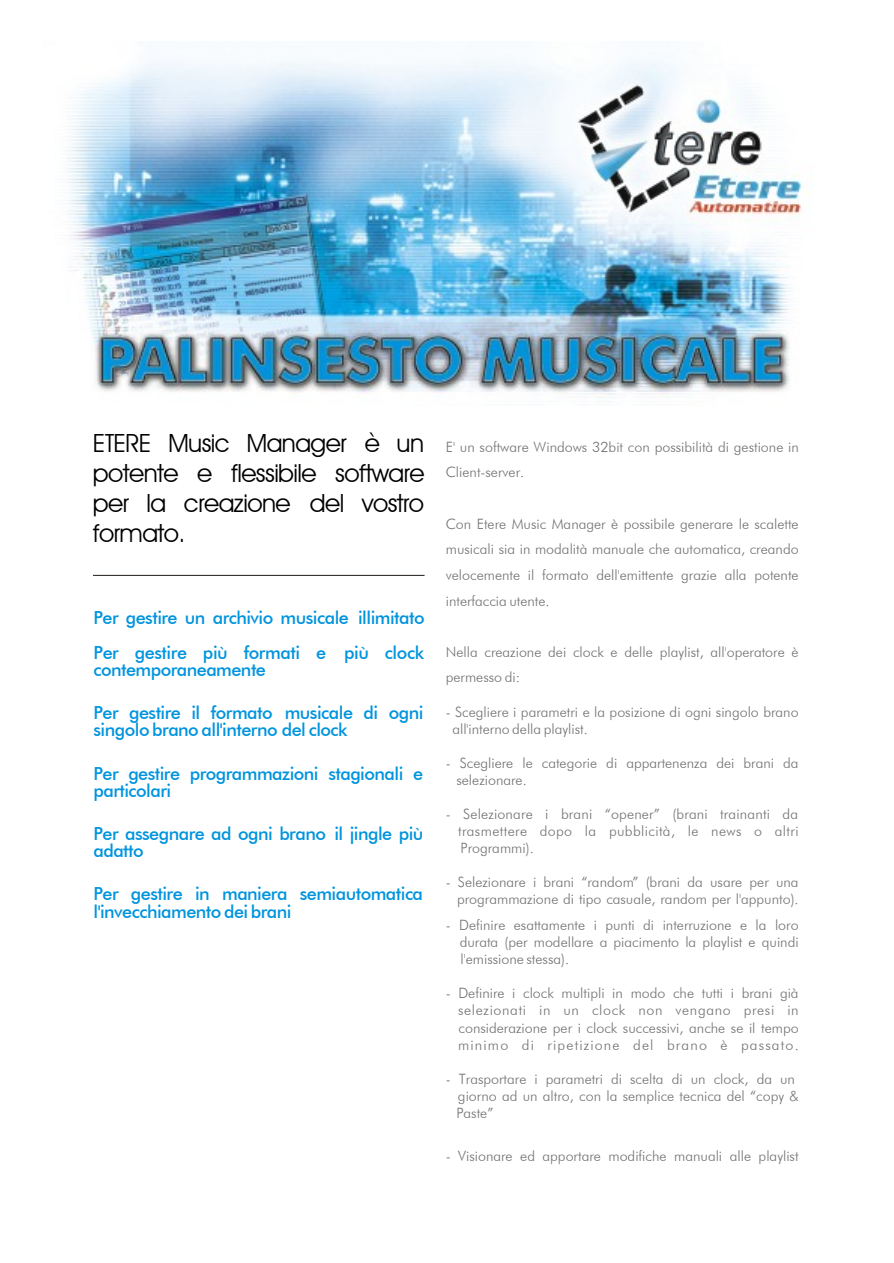
<style>
.page{position:relative;width:894px;height:1263px;background:#fff}
.page>*{position:absolute;margin:0;border:0;box-sizing:border-box;transform-origin:0 0}
.t1{font:25.05px/30px "Avant Garde Bk BT";letter-spacing:-.02em;color:#000;text-align:justify}
.t2{font:18px/17.2px "Futura Md BT";letter-spacing:-.03em;color:#0094de}
.t3{font:14.25px/17.1px "Futura Lt BT";color:#737070}
</style>
<div class="page">
<hr style="left:93px;top:575px;width:332px;height:1px;background:#1f1a17">
<img style="left:67px;top:60px;width:739px;height:338px">
<h1 class="t1" style="left:93px;top:431px;width:333px">ETERE Music Manager è un potente e flessibile software per la creazione del vostro formato.</h1>
<p class="t2" style="left:94px;top:602px;width:333px;line-height:34.5px">Per gestire un archivio musicale illimitato<br>Per gestire più formati e più clock</p>
<p class="t2" style="left:94px;top:663px;width:174px">contemporaneamente</p>
<p class="t2" style="left:94px;top:706px;width:332px">Per gestire il formato musicale di ogni singolo brano all'interno del clock</p>
<p class="t2" style="left:94px;top:766px;width:331px">Per gestire programmazioni stagionali e particolari</p>
<p class="t2" style="left:94px;top:827px;width:331px">Per assegnare ad ogni brano il jingle più adatto</p>
<p class="t2" style="left:94px;top:887px;width:331px">Per gestire in maniera semiautomatica l'invecchiamento dei brani</p>
<p class="t3" style="left:446px;top:435px;width:355px;line-height:25.7px">E' un software Windows 32bit con possibilità di gestione in<br>Client-server.</p>
<p class="t3" style="left:446px;top:512px;width:354px;line-height:25.7px;text-align:justify">Con Etere Music Manager è possibile generare le scalette musicali sia in modalità manuale che automatica, creando velocemente il formato dell'emittente grazie alla potente interfaccia utente.</p>
<p class="t3" style="left:446px;top:640px;width:354px;line-height:25.7px">Nella creazione dei clock e delle playlist, all'operatore è permesso di:</p>
<p class="t3" style="left:452px;top:704px;width:348px;text-indent:-7px">- Scegliere i parametri e la posizione di ogni singolo brano all'interno della playlist.</p>
<p class="t3" style="left:456px;top:756px;width:344px;text-indent:-11px">- Scegliere le categorie di appartenenza dei brani da selezionare.</p>
<p class="t3" style="left:458px;top:807px;width:342px;text-align:justify;text-indent:-12px">- Selezionare i brani “opener” (brani trainanti da trasmettere dopo la pubblicità, le news o altri Programmi).</p>
<p class="t3" style="left:446px;top:875px;width:354px;text-align:right">- Selezionare i brani “random” (brani da usare per una programmazione di tipo casuale, random per l'appunto).</p>
<p class="t3" style="left:460px;top:918px;width:341px;text-align:justify;text-indent:-14px">- Definire esattamente i punti di interruzione e la loro durata (per modellare a piacimento la playlist e quindi l'emissione stessa).</p>
<p class="t3" style="left:458px;top:986px;width:342px;text-align:justify;text-indent:-12px">- Definire i clock multipli in modo che tutti i brani già selezionati in un clock non vengano presi in considerazione per i clock successivi, anche se il tempo minimo di ripetizione del brano è passato.</p>
<p class="t3" style="left:456px;top:1072px;width:344px;text-indent:-11px">- Trasportare i parametri di scelta di un clock, da un giorno ad un altro, con la semplice tecnica del “copy &amp;<br>Paste”</p>
<p class="t3" style="left:446px;top:1148px;width:354px">- Visionare ed apportare modifiche manuali alle playlist</p>
</div>
